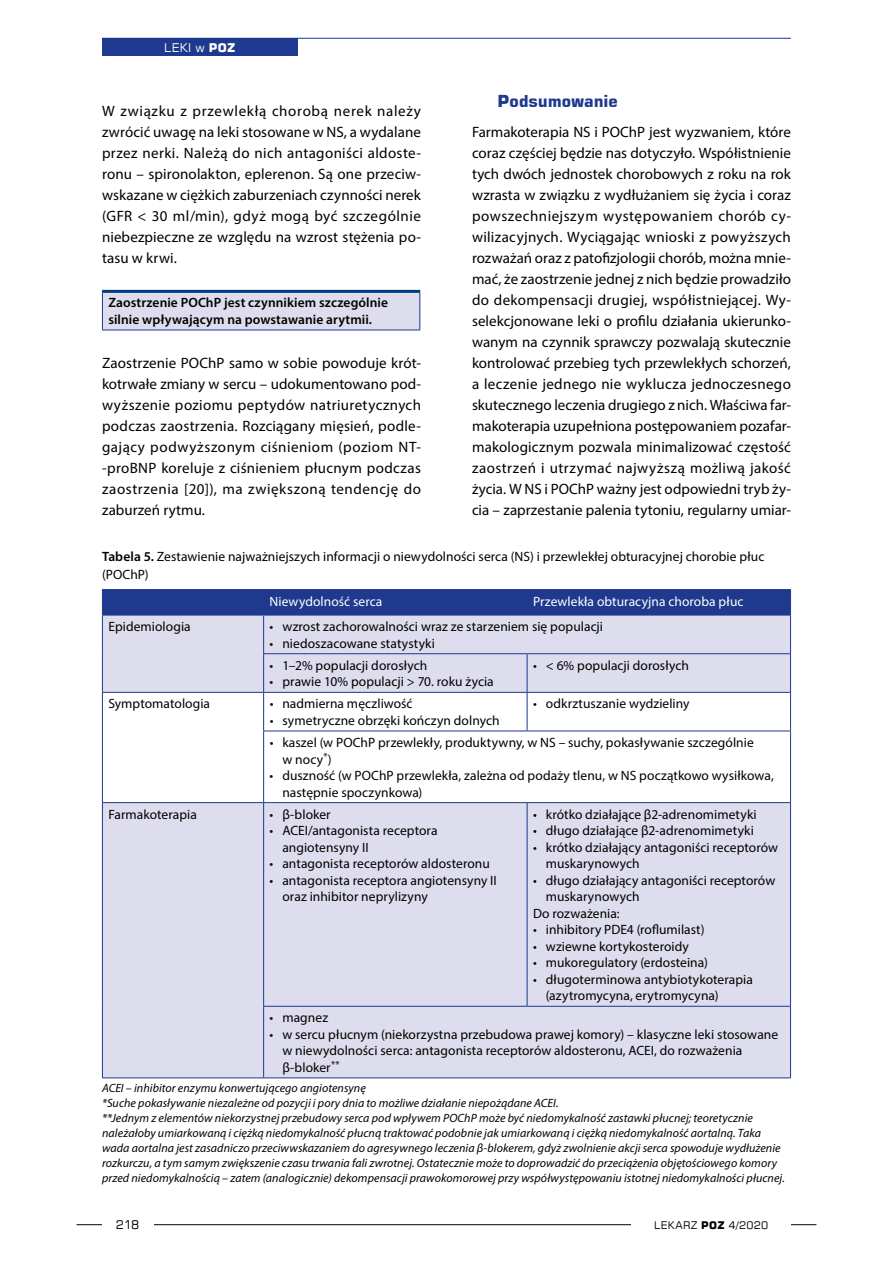
<style>
.page{position:relative;width:893px;height:1263px;background:#fff}
.page>*{position:absolute;margin:0;border:0;box-sizing:border-box;transform-origin:0 0}
.t1{font:700 16.5px "Square 721 EU";letter-spacing:-.005em;color:#1e398d}
.t2{font:15px/21px "Myriad Pro";letter-spacing:.005em;color:#000;text-align:justify}
.t3{font:13.5px/16.5px "Myriad Pro";letter-spacing:.005em;color:#000}
.t4{font:600 13.5px/16.5px "Myriad Pro";letter-spacing:.005em;color:#000}
.t5{font:13.5px "Myriad Pro";letter-spacing:.005em;color:#fff}
.t6{font:italic 12px/15px "Myriad Pro";letter-spacing:.005em;color:#000}
.t7{font:12px "Square 721 EU";color:#fff}
.t8{font:12px "Square 721 EU";color:#000}
.t9{font:10.5px "Square 721 EU";letter-spacing:.03em;color:#000}
.s1{font-weight:700}
.s2{font-weight:600}
</style>
<div class="page">
<hr style="left:102px;top:38px;width:689px;height:1px;background:#1e398d">
<hr style="left:77px;top:1224px;width:739px;height:1px;background:#000">
<div style="left:102px;top:1216px;width:51px;height:17px;background:#fff"></div>
<div style="left:631px;top:1216px;width:160px;height:17px;background:#fff"></div>
<div style="left:102px;top:39px;width:196px;height:17px;background:#1e398d"></div>
<div style="left:102px;top:291px;width:318px;height:39px;background:#dddded"></div>
<hr style="left:102px;top:290px;width:318px;height:3px;background:#003c7e">
<hr style="left:102px;top:293px;width:1px;height:37px;background:#1e398d">
<hr style="left:419px;top:293px;width:1px;height:37px;background:#1e398d">
<hr style="left:102px;top:330px;width:318px;height:1px;background:#1e398d">
<svg style="left:103px;top:616px;width:687px;height:461px;fill:#dddded"></svg>
<hr style="left:263px;top:615px;width:1px;height:38px;background:#1e398d">
<hr style="left:263px;top:653px;width:264px;height:1px;background:#1e398d">
<hr style="left:263px;top:654px;width:1px;height:38px;background:#1e398d">
<hr style="left:527px;top:653px;width:264px;height:1px;background:#1e398d">
<hr style="left:527px;top:654px;width:1px;height:38px;background:#1e398d">
<hr style="left:263px;top:693px;width:1px;height:38px;background:#1e398d">
<hr style="left:527px;top:693px;width:1px;height:38px;background:#1e398d">
<hr style="left:263px;top:731px;width:264px;height:1px;background:#1e398d">
<hr style="left:263px;top:731px;width:1px;height:71px;background:#1e398d">
<hr style="left:527px;top:731px;width:264px;height:1px;background:#1e398d">
<hr style="left:263px;top:803px;width:1px;height:203px;background:#1e398d">
<hr style="left:527px;top:803px;width:1px;height:203px;background:#1e398d">
<hr style="left:263px;top:1006px;width:264px;height:1px;background:#1e398d">
<hr style="left:263px;top:1007px;width:1px;height:70px;background:#1e398d">
<hr style="left:527px;top:1006px;width:264px;height:1px;background:#1e398d">
<hr style="left:102px;top:693px;width:1px;height:38px;background:#1e398d">
<hr style="left:790px;top:693px;width:1px;height:38px;background:#1e398d">
<hr style="left:102px;top:731px;width:1px;height:71px;background:#1e398d">
<hr style="left:790px;top:731px;width:1px;height:71px;background:#1e398d">
<hr style="left:102px;top:589px;width:162px;height:1px;background:#1e398d">
<hr style="left:264px;top:589px;width:263px;height:1px;background:#1e398d">
<hr style="left:527px;top:589px;width:264px;height:1px;background:#1e398d">
<div style="left:102px;top:590px;width:689px;height:25px;background:#1e398d"></div>
<hr style="left:102px;top:615px;width:162px;height:1px;background:#1e398d">
<hr style="left:102px;top:615px;width:1px;height:39px;background:#1e398d">
<hr style="left:264px;top:615px;width:263px;height:1px;background:#1e398d">
<hr style="left:527px;top:615px;width:264px;height:1px;background:#1e398d">
<hr style="left:790px;top:615px;width:1px;height:38px;background:#1e398d">
<hr style="left:102px;top:654px;width:1px;height:38px;background:#1e398d">
<hr style="left:790px;top:654px;width:1px;height:38px;background:#1e398d">
<hr style="left:102px;top:692px;width:162px;height:1px;background:#1e398d">
<hr style="left:264px;top:692px;width:263px;height:1px;background:#1e398d">
<hr style="left:527px;top:692px;width:264px;height:1px;background:#1e398d">
<hr style="left:102px;top:802px;width:162px;height:1px;background:#1e398d">
<hr style="left:102px;top:803px;width:1px;height:203px;background:#1e398d">
<hr style="left:264px;top:802px;width:263px;height:1px;background:#1e398d">
<hr style="left:527px;top:802px;width:264px;height:1px;background:#1e398d">
<hr style="left:790px;top:803px;width:1px;height:203px;background:#1e398d">
<hr style="left:102px;top:1006px;width:1px;height:71px;background:#1e398d">
<hr style="left:790px;top:1007px;width:1px;height:70px;background:#1e398d">
<hr style="left:102px;top:1077px;width:162px;height:1px;background:#1e398d">
<hr style="left:264px;top:1077px;width:263px;height:1px;background:#1e398d">
<hr style="left:527px;top:1077px;width:264px;height:1px;background:#1e398d">
<p class="t7" style="left:164px;top:40px;width:73px">LEKI W <span class="s1">POZ</span></p>
<p class="t1" style="left:497px;top:90px;width:122px">Podsumowanie</p>
<p class="t2" style="left:472px;top:121px;width:320px">Farmakoterapia NS i POChP jest wyzwaniem, które coraz częściej będzie nas dotyczyło. Współistnienie tych dwóch jednostek chorobowych z roku na rok wzrasta w związku z wydłużaniem się życia i coraz powszechniejszym występowaniem chorób cy&shy;wilizacyjnych. Wyciągając wnioski z powyższych rozważań oraz z patofizjologii chorób, można mnie&shy;mać, że zaostrzenie jednej z nich będzie prowadziło do dekompensacji drugiej, współistniejącej. Wy&shy;selekcjonowane leki o profilu działania ukierunko&shy;wanym na czynnik sprawczy pozwalają skutecznie kontrolować przebieg tych przewlekłych schorzeń, a leczenie jednego nie wyklucza jednoczesnego skutecznego leczenia drugiego z nich. Właściwa far&shy;makoterapia uzupełniona postępowaniem pozafar&shy;makologicznym pozwala minimalizować częstość zaostrzeń i utrzymać najwyższą możliwą jakość życia. W NS i POChP ważny jest odpowiedni tryb ży&shy;cia – zaprzestanie palenia tytoniu, regularny umiar-</p>
<p class="t2" style="left:102px;top:100px;width:320px">W związku z przewlekłą chorobą nerek należy zwrócić uwagę na leki stosowane w NS, a wydalane przez nerki. Należą do nich antagoniści aldoste&shy;ronu – spironolakton, eplerenon. Są one przeciw&shy;wskazane w ciężkich zaburzeniach czynności nerek (GFR &lt; 30 ml/min), gdyż mogą być szczególnie niebezpieczne ze względu na wzrost stężenia po&shy;tasu w krwi.</p>
<p class="t4" style="left:108px;top:294px;width:281px">Zaostrzenie POChP jest czynnikiem szczególnie silnie wpływającym na powstawanie arytmii.</p>
<p class="t2" style="left:102px;top:352px;width:320px">Zaostrzenie POChP samo w sobie powoduje krót&shy;kotrwałe zmiany w sercu – udokumentowano pod&shy;wyższenie poziomu peptydów natriuretycznych podczas zaostrzenia. Rozciągany mięsień, podle&shy;gający podwyższonym ciśnieniom (poziom NT--proBNP koreluje z ciśnieniem płucnym podczas zaostrzenia [20]), ma zwiększoną tendencję do zaburzeń rytmu.</p>
<p class="t3" style="left:102px;top:547px;width:664px;line-height:18px"><span class="s2">Tabela 5.</span> Zestawienie najważniejszych informacji o niewydolności serca (NS) i przewlekłej obturacyjnej chorobie płuc (POChP)</p>
<p class="t5" style="left:270px;top:593px;width:114px">Niewydolność serca</p>
<p class="t5" style="left:533px;top:593px;width:212px">Przewlekła obturacyjna choroba płuc</p>
<p class="t3" style="left:108px;top:618px;width:84px">Epidemiologia</p>
<p class="t3" style="left:270px;top:618px;width:335px">• wzrost zachorowalności wraz ze starzeniem się populacji</p>
<p class="t3" style="left:270px;top:635px;width:167px">• niedoszacowane statystyki</p>
<p class="t3" style="left:270px;top:657px;width:159px">• 1–2% populacji dorosłych</p>
<p class="t3" style="left:270px;top:673px;width:226px">• prawie 10% populacji &gt; 70. roku życia</p>
<p class="t3" style="left:533px;top:657px;width:157px">• &lt; 6% populacji dorosłych</p>
<p class="t3" style="left:108px;top:695px;width:103px">Symptomatologia</p>
<p class="t3" style="left:270px;top:695px;width:145px">• nadmierna męczliwość</p>
<p class="t3" style="left:270px;top:712px;width:231px">• symetryczne obrzęki kończyn dolnych</p>
<p class="t3" style="left:533px;top:695px;width:158px">• odkrztuszanie wydzieliny</p>
<p class="t3" style="left:282px;top:734px;width:473px;text-indent:-13px">• kaszel (w POChP przewlekły, produktywny, w NS – suchy, pokasływanie szczególnie w nocy<sup>*</sup>)</p>
<p class="t3" style="left:282px;top:767px;width:493px;text-indent:-13px">• duszność (w POChP przewlekła, zależna od podaży tlenu, w NS początkowo wysiłkowa, następnie spoczynkowa)</p>
<p class="t3" style="left:108px;top:806px;width:90px">Farmakoterapia</p>
<p class="t3" style="left:270px;top:806px;width:63px">• β-bloker</p>
<p class="t3" style="left:282px;top:822px;width:157px;text-indent:-13px">• ACEI/antagonista receptora angiotensyny II</p>
<p class="t3" style="left:270px;top:855px;width:222px">• antagonista receptorów aldosteronu</p>
<p class="t3" style="left:282px;top:872px;width:216px;text-indent:-13px">• antagonista receptora angiotensyny II oraz inhibitor neprylizyny</p>
<p class="t3" style="left:533px;top:806px;width:225px">• krótko działające β2-adrenomimetyki</p>
<p class="t3" style="left:533px;top:822px;width:222px">• długo działające β2-adrenomimetyki</p>
<p class="t3" style="left:546px;top:839px;width:234px;text-indent:-13px">• krótko działający antagoniści receptorów muskarynowych</p>
<p class="t3" style="left:533px;top:872px;width:244px">• długo działający antagoniści receptorów</p>
<p class="t3" style="left:546px;top:888px;width:95px">muskarynowych</p>
<p class="t3" style="left:533px;top:905px;width:88px">Do rozważenia:</p>
<p class="t3" style="left:533px;top:921px;width:173px">• inhibitory PDE4 (roflumilast)</p>
<p class="t3" style="left:533px;top:938px;width:157px">• wziewne kortykosteroidy</p>
<p class="t3" style="left:533px;top:954px;width:176px">• mukoregulatory (erdosteina)</p>
<p class="t3" style="left:546px;top:971px;width:208px;text-indent:-13px">• długoterminowa antybiotykoterapia (azytromycyna, erytromycyna)</p>
<p class="t3" style="left:270px;top:1009px;width:60px">• magnez</p>
<p class="t3" style="left:282px;top:1026px;width:497px;text-indent:-13px">• w sercu płucnym (niekorzystna przebudowa prawej komory) – klasyczne leki stosowane w niewydolności serca: antagonista receptorów aldosteronu, ACEI, do rozważenia β-bloker<sup>**</sup></p>
<p class="t6" style="left:102px;top:1080px;width:684px">ACEI – inhibitor enzymu konwertującego angiotensynę<br>*Suche pokasływanie niezależne od pozycji i pory dnia to możliwe działanie niepożądane ACEI.<br>**Jednym z elementów niekorzystnej przebudowy serca pod wpływem POChP może być niedomykalność zastawki płucnej; teoretycznie należałoby umiarkowaną i ciężką niedomykalność płucną traktować podobnie jak umiarkowaną i ciężką niedomykalność aortalną. Taka wada aortalna jest zasadniczo przeciwwskazaniem do agresywnego leczenia β-blokerem, gdyż zwolnienie akcji serca spowoduje wydłużenie rozkurczu, a tym samym zwiększenie czasu trwania fali zwrotnej. Ostatecznie może to doprowadzić do przeciążenia objętościowego komory przed niedomykalnością – zatem (analogicznie) dekompensacji prawokomorowej przy współwystępowaniu istotnej niedomykalności płucnej.</p>
<p class="t8" style="left:116px;top:1217px;width:25px">218</p>
<p class="t9" style="left:654px;top:1218px;width:116px">LEKARZ <span class="s1">POZ</span> 4/2020</p>
</div>
